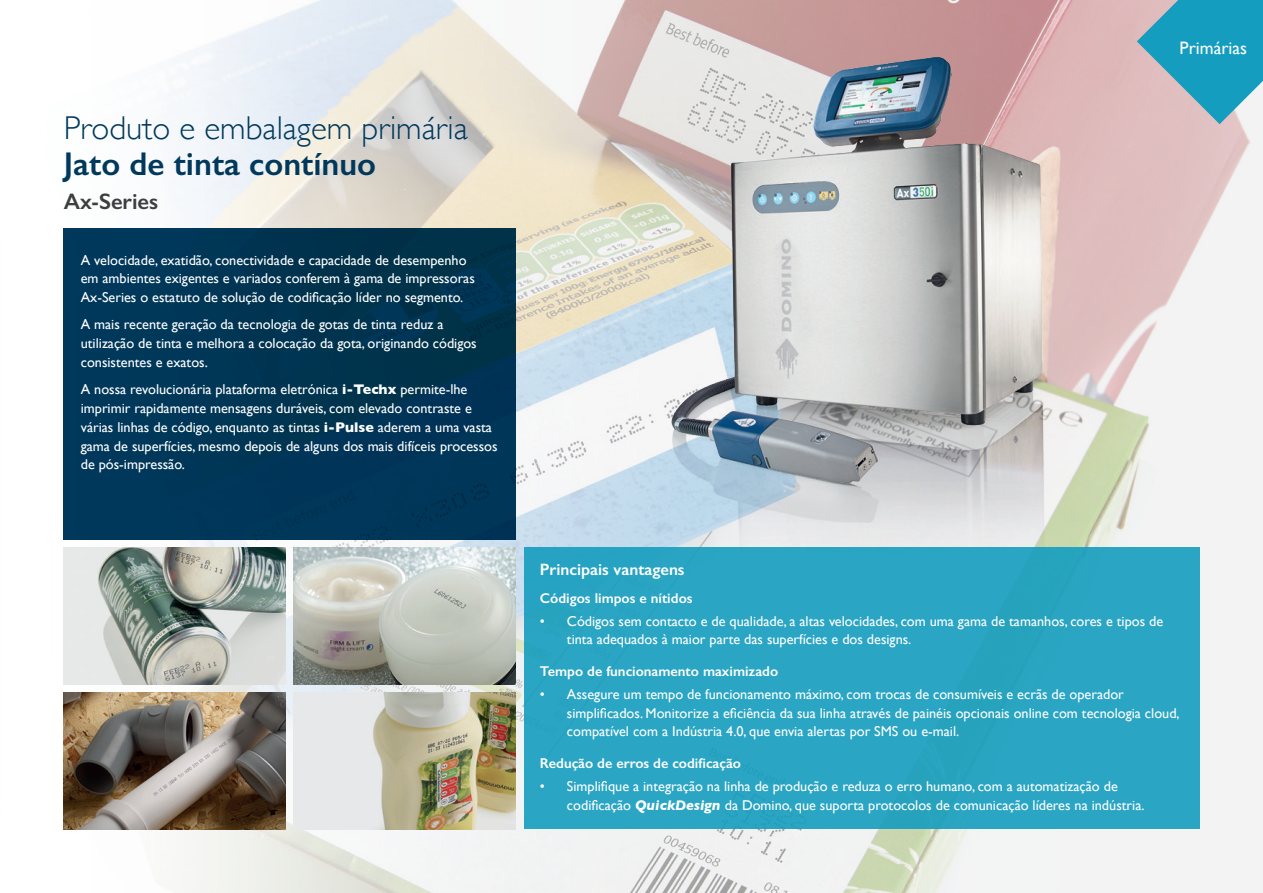
<style>
.page{position:relative;width:1263px;height:893px;background:#fff}
.page>*{position:absolute;margin:0;border:0;box-sizing:border-box;transform-origin:0 0}
.t1{font:300 33px/36px "Gill Sans";color:#00395c}
.t2{font:600 22.5px "Gill Sans";color:#3e3e3f}
.t3{font:18px "Gill Sans";color:#fff}
.t4{font:600 16.5px "Gill Sans";color:#fff}
.t5{font:14.25px/18.8px "Gill Sans";color:#fff}
.t6{font:600 14.25px "Gill Sans";color:#fff}
.s1{font-weight:600}
.s2{font-weight:700}
.s3{font-weight:700;font-style:italic}
</style>
<div class="page">
<img style="left:63px;top:0;width:1200px;height:893px">
<img style="left:294px;top:693px;width:222px;height:137px">
<img style="left:433px;top:0;width:830px;height:662px">
<svg style="left:1137px;top:0;width:126px;height:124px"></svg>
<div style="left:524px;top:548px;width:675px;height:281px;background:#2aa5c4"></div>
<img style="left:64px;top:693px;width:222px;height:137px">
<img style="left:294px;top:548px;width:222px;height:137px">
<img style="left:64px;top:548px;width:222px;height:137px">
<div style="left:64px;top:229px;width:452px;height:311px;background:#00395c"></div>
<p class="t1" style="left:64px;top:109px;width:406px">Produto e embalagem primária<br><span class="s1">Jato de tinta contínuo</span></p>
<p class="t2" style="left:64px;top:188px;width:96px">Ax-Series</p>
<p class="t5" style="left:81px;top:250px;width:396px">A velocidade, exatidão, conectividade e capacidade de desempenho em ambientes exigentes e variados conferem à gama de impressoras<br>Ax-Series o estatuto de solução de codificação líder no segmento.</p>
<p class="t5" style="left:81px;top:315px;width:397px">A mais recente geração da tecnologia de gotas de tinta reduz a utilização de tinta e melhora a colocação da gota, originando códigos consistentes e exatos.</p>
<p class="t5" style="left:81px;top:380px;width:418px">A nossa revolucionária plataforma eletrónica <span class="s2">i-Techx</span> permite-lhe imprimir rapidamente mensagens duráveis, com elevado contraste e várias linhas de código, enquanto as tintas <span class="s2">i-Pulse</span> aderem a uma vasta gama de superfícies, mesmo depois de alguns dos mais difíceis processos de pós-impressão.</p>
<p class="t3" style="left:1179px;top:37px;width:69px">Primárias</p>
<p class="t4" style="left:540px;top:560px;width:146px">Principais vantagens</p>
<p class="t6" style="left:540px;top:589px;width:154px">Códigos limpos e nítidos</p>
<p class="t5" style="left:567px;top:611px;width:598px;text-indent:-27px">• Códigos sem contacto e de qualidade, a altas velocidades, com uma gama de tamanhos, cores e tipos de tinta adequados à maior parte das superfícies e dos designs.</p>
<p class="t6" style="left:540px;top:662px;width:240px">Tempo de funcionamento maximizado</p>
<p class="t5" style="left:567px;top:685px;width:614px;text-indent:-27px">• Assegure um tempo de funcionamento máximo, com trocas de consumíveis e ecrãs de operador simplificados. Monitorize a eficiência da sua linha através de painéis opcionais online com tecnologia cloud, compatível com a Indústria 4.0, que envia alertas por SMS ou e-mail.</p>
<p class="t6" style="left:540px;top:754px;width:203px">Redução de erros de codificação</p>
<p class="t5" style="left:567px;top:777px;width:579px;text-indent:-27px">• Simplifique a integração na linha de produção e reduza o erro humano, com a automatização de codificação <span class="s3">QuickDesign</span> da Domino, que suporta protocolos de comunicação líderes na indústria.</p>
</div>
